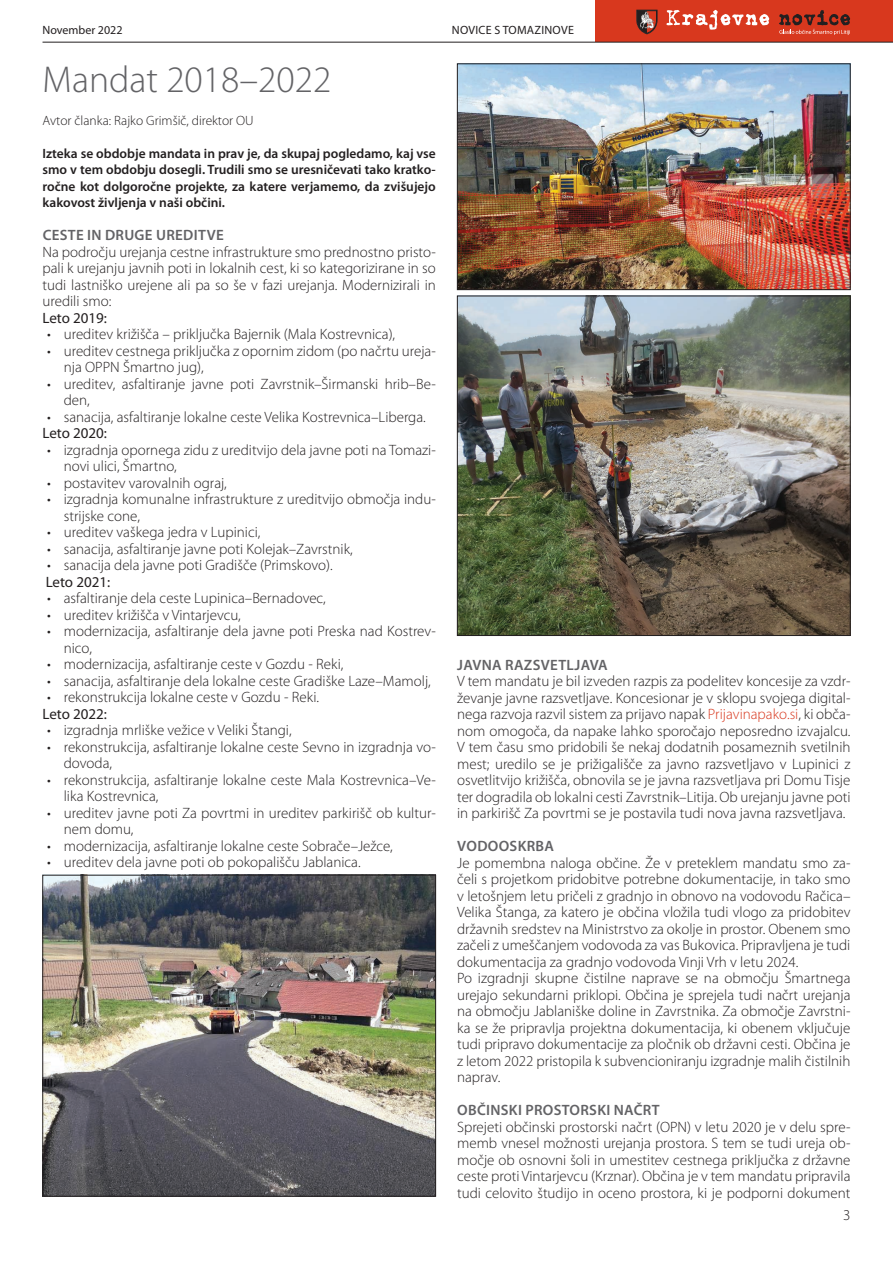
<style>
.page{position:relative;width:893px;height:1263px;background:#fff}
.page>*{position:absolute;margin:0;border:0;box-sizing:border-box;transform-origin:0 0}
.NASLOV_članka{font:300 37.5px "Myriad Pro";color:#636366}
.BESEDILO{font:300 15px/16.5px "Myriad Pro";color:#231f20}
.PODNASLOV_ČLANKA_TT{font:600 15px "Myriad Pro";letter-spacing:.02em;color:#636366}
.Besedilo_Regular{font:15px "Myriad Pro";color:#231f20}
.Cifra_Desna{font:300 15px "Myriad Pro";color:#231f20}
.Besedilo_semibold_UV{font:600 13.5px/16.5px "Myriad Pro";color:#231f20;text-align:justify}
.Avtor_clanka{font:300 13.5px "Myriad Pro";color:#231f20}
.LEVO_-pagina__naslov{font:12px "Myriad Pro";letter-spacing:.015em;color:#231f20}
.s1{color:#d8381e}
</style>
<div class="page">
<div style="left:595px;top:0;width:298px;height:42px;background:#d8381e"></div>
<svg style="left:636px;top:10px;width:21px;height:24px"></svg>
<svg style="left:666px;top:10px;width:104px;height:20px"></svg>
<svg style="left:779px;top:10px;width:71px;height:25px"></svg>
<hr style="left:43px;top:42px;width:850px;height:1px;background:#231f20">
<img style="left:45px;top:877px;width:389px;height:317px">
<div style="left:43px;top:875px;width:393px;height:321px;border:1px solid #231f20"></div>
<img style="left:459px;top:298px;width:389px;height:336px">
<div style="left:457px;top:296px;width:393px;height:340px;border:1px solid #231f20"></div>
<img style="left:459px;top:66px;width:389px;height:222px">
<div style="left:457px;top:64px;width:393px;height:226px;border:1px solid #231f20"></div>
<p class="LEVO_-pagina__naslov" style="left:43px;top:23px;width:82px">November 2022</p>
<p class="LEVO_-pagina__naslov" style="left:452px;top:23px;width:123px">NOVICE S TOMAZINOVE</p>
<p class="NASLOV_članka" style="left:43px;top:57px;width:290px">Mandat 2018–2022</p>
<p class="Avtor_clanka" style="left:43px;top:112px;width:213px">Avtor članka: Rajko Grimšič, direktor OU</p>
<p class="Besedilo_semibold_UV" style="left:43px;top:145px;width:395px">Izteka se obdobje mandata in prav je, da skupaj pogledamo, kaj vse smo v tem obdobju dosegli. Trudili smo se uresničevati tako kratko&shy;ročne kot dolgoročne projekte, za katere verjamemo, da zvišujejo kakovost življenja v naši občini.</p>
<p class="PODNASLOV_ČLANKA_TT" style="left:43px;top:226px;width:183px">CESTE IN DRUGE UREDITVE</p>
<p class="BESEDILO" style="left:43px;top:243px;width:395px;text-align:justify">Na področju urejanja cestne infrastrukture smo prednostno pristo&shy;pali k urejanju javnih poti in lokalnih cest, ki so kategorizirane in so tudi lastniško urejene ali pa so še v fazi urejanja. Modernizirali in uredili smo:</p>
<p class="Besedilo_Regular" style="left:43px;top:308px;width:66px">Leto 2019:</p>
<p class="BESEDILO" style="left:47px;top:326px;width:349px">• ureditev križišča – priključka Bajernik (Mala Kostrevnica),</p>
<p class="BESEDILO" style="left:64px;top:342px;width:374px;text-indent:-16px">• ureditev cestnega priključka z opornim zidom (po načrtu ureja&shy;nja OPPN Šmartno jug),</p>
<p class="BESEDILO" style="left:64px;top:375px;width:374px;text-indent:-16px">• ureditev, asfaltiranje javne poti Zavrstnik–Širmanski hrib–Be&shy;den,</p>
<p class="BESEDILO" style="left:47px;top:408px;width:380px">• sanacija, asfaltiranje lokalne ceste Velika Kostrevnica–Liberga.</p>
<p class="Besedilo_Regular" style="left:43px;top:424px;width:66px">Leto 2020:</p>
<p class="BESEDILO" style="left:64px;top:441px;width:374px;text-indent:-16px">• izgradnja opornega zidu z ureditvijo dela javne poti na Tomazi&shy;novi ulici, Šmartno,</p>
<p class="BESEDILO" style="left:47px;top:474px;width:181px">• postavitev varovalnih ograj,</p>
<p class="BESEDILO" style="left:64px;top:491px;width:374px;text-indent:-16px">• izgradnja komunalne infrastrukture z ureditvijo območja indu&shy;strijske cone,</p>
<p class="BESEDILO" style="left:47px;top:524px;width:215px">• ureditev vaškega jedra v Lupinici,</p>
<p class="BESEDILO" style="left:47px;top:540px;width:307px">• sanacija, asfaltiranje javne poti Kolejak–Zavrstnik,</p>
<p class="BESEDILO" style="left:47px;top:557px;width:287px">• sanacija dela javne poti Gradišče (Primskovo).</p>
<p class="Besedilo_Regular" style="left:46px;top:572px;width:66px">Leto 2021:</p>
<p class="BESEDILO" style="left:47px;top:590px;width:280px">• asfaltiranje dela ceste Lupinica–Bernadovec,</p>
<p class="BESEDILO" style="left:47px;top:606px;width:195px">• ureditev križišča v Vintarjevcu,</p>
<p class="BESEDILO" style="left:64px;top:623px;width:374px;text-indent:-16px">• modernizacija, asfaltiranje dela javne poti Preska nad Kostrev&shy;nico,</p>
<p class="BESEDILO" style="left:47px;top:656px;width:298px">• modernizacija, asfaltiranje ceste v Gozdu - Reki,</p>
<p class="BESEDILO" style="left:47px;top:672px;width:385px">• sanacija, asfaltiranje dela lokalne ceste Gradiške Laze–Mamolj,</p>
<p class="BESEDILO" style="left:47px;top:689px;width:273px">• rekonstrukcija lokalne ceste v Gozdu - Reki.</p>
<p class="Besedilo_Regular" style="left:43px;top:704px;width:66px">Leto 2022:</p>
<p class="BESEDILO" style="left:47px;top:722px;width:246px">• izgradnja mrliške vežice v Veliki Štangi,</p>
<p class="BESEDILO" style="left:64px;top:738px;width:374px;text-indent:-16px">• rekonstrukcija, asfaltiranje lokalne ceste Sevno in izgradnja vo&shy;dovoda,</p>
<p class="BESEDILO" style="left:64px;top:771px;width:374px;text-indent:-16px">• rekonstrukcija, asfaltiranje lokalne ceste Mala Kostrevnica–Ve&shy;lika Kostrevnica,</p>
<p class="BESEDILO" style="left:64px;top:804px;width:374px;text-indent:-16px">• ureditev javne poti Za povrtmi in ureditev parkirišč ob kultur&shy;nem domu,</p>
<p class="BESEDILO" style="left:47px;top:837px;width:347px">• modernizacija, asfaltiranje lokalne ceste Sobrače–Ježce,</p>
<p class="BESEDILO" style="left:47px;top:854px;width:315px">• ureditev dela javne poti ob pokopališču Jablanica.</p>
<p class="PODNASLOV_ČLANKA_TT" style="left:457px;top:655px;width:152px">JAVNA RAZSVETLJAVA</p>
<p class="BESEDILO" style="left:457px;top:673px;width:395px;text-align:justify">V tem mandatu je bil izveden razpis za podelitev koncesije za vzdr&shy;ževanje javne razsvetljave. Koncesionar je v sklopu svojega digital&shy;nega razvoja razvil sistem za prijavo napak <span class="s1">Prijavinapako.si</span>, ki obča&shy;nom omogoča, da napake lahko sporočajo neposredno izvajalcu.<br>V tem času smo pridobili še nekaj dodatnih posameznih svetilnih mest; uredilo se je prižigališče za javno razsvetljavo v Lupinici z osvetlitvijo križišča, obnovila se je javna razsvetljava pri Domu Tisje ter dogradila ob lokalni cesti Zavrstnik–Litija. Ob urejanju javne poti in parkirišč Za povrtmi se je postavila tudi nova javna razsvetljava.</p>
<p class="PODNASLOV_ČLANKA_TT" style="left:457px;top:836px;width:98px">VODOOSKRBA</p>
<p class="BESEDILO" style="left:457px;top:854px;width:395px;text-align:justify">Je pomembna naloga občine. Že v preteklem mandatu smo za&shy;čeli s projetkom pridobitve potrebne dokumentacije, in tako smo v letošnjem letu pričeli z gradnjo in obnovo na vodovodu Račica– Velika Štanga, za katero je občina vložila tudi vlogo za pridobitev državnih sredstev na Ministrstvo za okolje in prostor. Obenem smo začeli z umeščanjem vodovoda za vas Bukovica. Pripravljena je tudi dokumentacija za gradnjo vodovoda Vinji Vrh v letu 2024.</p>
<p class="BESEDILO" style="left:457px;top:970px;width:395px;text-align:justify">Po izgradnji skupne čistilne naprave se na območju Šmartnega urejajo sekundarni priklopi. Občina je sprejela tudi načrt urejanja na območju Jablaniške doline in Zavrstnika. Za območje Zavrstni&shy;ka se že pripravlja projektna dokumentacija, ki obenem vključuje tudi pripravo dokumentacije za pločnik ob državni cesti. Občina je z letom 2022 pristopila k subvencioniranju izgradnje malih čistilnih naprav.</p>
<p class="PODNASLOV_ČLANKA_TT" style="left:457px;top:1100px;width:204px">OBČINSKI PROSTORSKI NAČRT</p>
<p class="BESEDILO" style="left:457px;top:1118px;width:395px;text-align:justify">Sprejeti občinski prostorski načrt (OPN) v letu 2020 je v delu spre&shy;memb vnesel možnosti urejanja prostora. S tem se tudi ureja ob&shy;močje ob osnovni šoli in umestitev cestnega priključka z državne ceste proti Vintarjevcu (Krznar). Občina je v tem mandatu pripravila tudi celovito študijo in oceno prostora, ki je podporni dokument</p>
<p class="Cifra_Desna" style="left:843px;top:1205px;width:9px">3</p>
</div>
